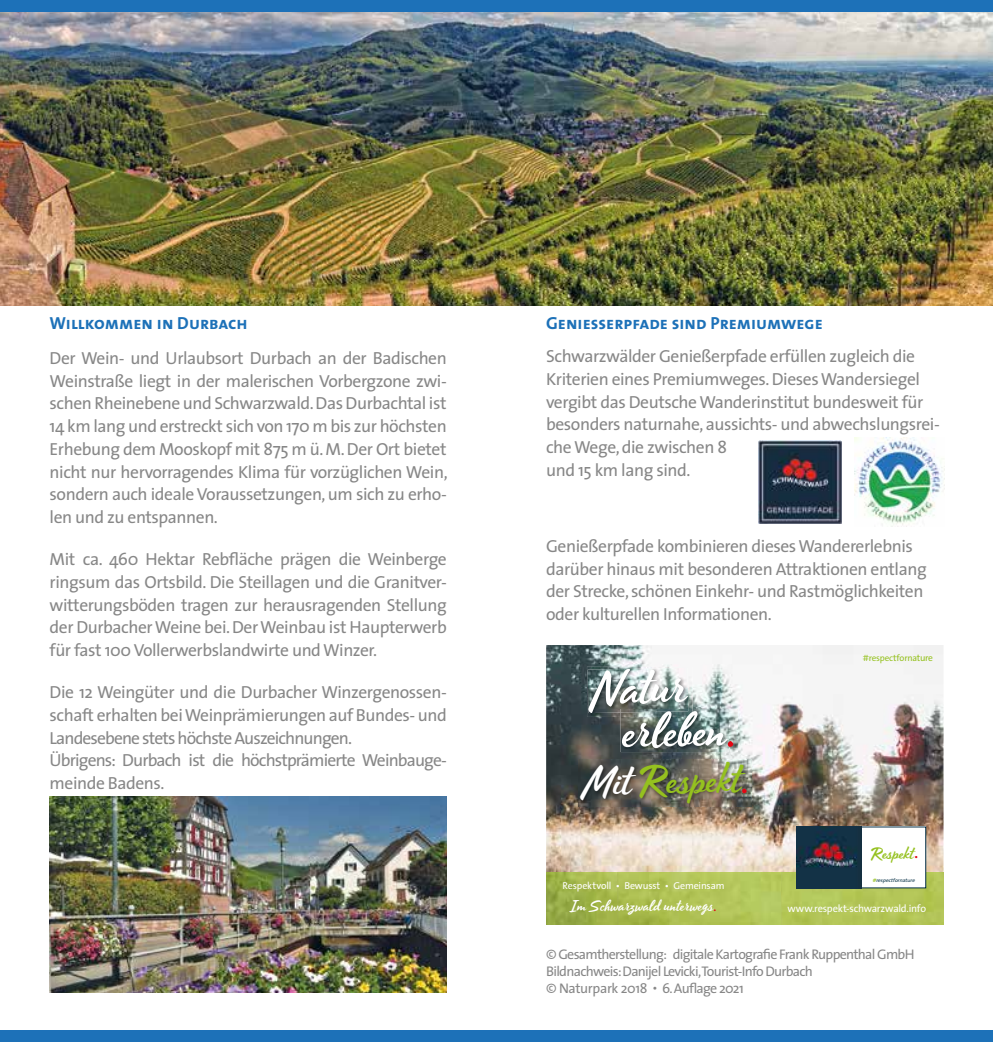
<style>
.page{position:relative;width:993px;height:1042px;background:#fff}
.page>*{position:absolute;margin:0;border:0;box-sizing:border-box;transform-origin:0 0}
.t1{font:53.38px/43.8px "Timeout";color:#fff}
.t2{font:43.75px "Timeout";color:#95c11f}
.t3{font:17.68px "Timeout";color:#95c11f;scale:1.04 1}
.t4{font:17.5px/22.8px "The Sans";letter-spacing:-.025em;color:#878787}
.t5{font:17.5px "The Sans Bold Caps";color:#1d71b8}
.t6{font:16.62px "Timeout";letter-spacing:.01em;color:#fff}
.t7{font:14px/16.8px "The Sans";letter-spacing:-.05em;color:#878787}
.t8{font:13.65px "The Sans 7 Bold Plain";color:#e30613;scale:1.04 1}
.t9{font:10.5px "The Sans";letter-spacing:-.02em;color:#fff}
.t10{font:9.97px "The Sans";letter-spacing:-.015em;color:#fff}
.t11{font:9.1px "The Sans";letter-spacing:-.02em;color:#95c11f}
.t12{font:italic 5.08px "The Sans";color:#002c42;scale:1.04 1}
.s1{color:#e30613}
.s2{color:#fff}
.s3{font-size:9.45px}
.s4{font-family:"The Sans 7 Bold Plain";color:#95c11f}
.s5{font-family:"Fira Sans"}
</style>
<div class="page">
<img style="left:854px;top:437px;width:89px;height:90px">
<img style="left:0;top:12px;width:992px;height:293px">
<img style="left:50px;top:796px;width:396px;height:196px">
<img style="left:758px;top:441px;width:83px;height:83px">
<div style="left:0;top:0;width:992px;height:12px;background:#1d71b8"></div>
<div style="left:0;top:1030px;width:992px;height:12px;background:#1d71b8"></div>
<img style="left:546px;top:645px;width:397px;height:280px">
<img style="left:587px;top:667px;width:105px;height:50px">
<img style="left:587px;top:668px;width:101px;height:45px">
<img style="left:620px;top:709px;width:117px;height:43px">
<img style="left:620px;top:709px;width:72px;height:8px">
<img style="left:620px;top:709px;width:68px;height:3px">
<div style="left:795px;top:827px;width:130px;height:61px;background:#fff"></div>
<img style="left:795px;top:827px;width:65px;height:61px">
<img style="left:578px;top:759px;width:173px;height:48px">
<p class="t5" style="left:50px;top:308px;width:199px">Willkommen in Durbach</p>
<p class="t4" style="left:50px;top:346px;width:399px;text-align:justify">Der Wein- und Urlaubsort Durbach an der Badischen Weinstraße liegt in der malerischen Vorbergzone zwi&shy;schen Rheinebene und Schwarzwald. Das Durbachtal ist 14 km lang und erstreckt sich von 170 m bis zur höchsten Erhebung dem Mooskopf mit 875 m ü. M. Der Ort bietet nicht nur hervorragendes Klima für vorzüglichen Wein, sondern auch ideale Voraussetzungen, um sich zu erho&shy;len und zu entspannen.</p>
<p class="t4" style="left:50px;top:547px;width:398px;text-align:justify">Mit ca. 460 Hektar Rebfläche prägen die Weinberge ringsum das Ortsbild. Die Steillagen und die Granitver&shy;witterungsböden tragen zur herausragenden Stellung der Durbacher Weine bei. Der Weinbau ist Haupterwerb für fast 100 Vollerwerbslandwirte und Winzer.</p>
<p class="t4" style="left:50px;top:680px;width:398px">Die 12 Weingüter und die Durbacher Winzergenossen&shy;schaft erhalten bei Weinprämierungen auf Bundes- und Landesebene stets höchste Auszeichnungen.<br>Übrigens: Durbach ist die höchstprämierte Weinbauge&shy;meinde Badens.</p>
<p class="t5" style="left:546px;top:308px;width:278px">Geniesserpfade sind Premiumwege</p>
<p class="t4" style="left:546px;top:344px;width:395px">Schwarzwälder Genießerpfade erfüllen zugleich die Kriterien eines Premiumweges. Dieses Wandersiegel vergibt das Deutsche Wanderinstitut bundesweit für besonders naturnahe, aussichts- und abwechslungsrei&shy;che Wege, die zwischen 8<br>und 15 km lang sind.</p>
<p class="t4" style="left:546px;top:534px;width:382px">Genießerpfade kombinieren dieses Wandererlebnis darüber hinaus mit besonderen Attraktionen entlang der Strecke, schönen Einkehr- und Rastmöglichkeiten oder kulturellen Informationen.</p>
<h1 class="t1" style="left:621px;top:670px;width:118px;text-indent:-32px;rotate:-1deg">Natur erleben<span class="s1">.</span></h1>
<h2 class="t2" style="left:582px;top:755px;width:170px;rotate:-1deg"><span class="s2">Mit</span> Respekt<span class="s1">.</span></h2>
<p class="t10" style="left:562px;top:879px;width:163px">Respektvoll • Bewusst • Gemeinsam</p>
<p class="t6" style="left:570px;top:896px;width:149px">Im Schwarzwald unterwegs<span class="s1">.</span></p>
<p class="t11" style="left:862px;top:652px;width:72px">#respectforna<span class="s3">ture</span></p>
<p class="t3" style="left:870px;top:842px;width:43px">Respekt</p>
<p class="t12" style="left:872px;top:876px;width:44px"><span class="s4">#</span>respectfornature</p>
<p class="t8" style="left:914px;top:842px;width:5px">.</p>
<p class="t9" style="left:787px;top:902px;width:140px">www.respekt-schwarzwald.info</p>
<p class="t7" style="left:546px;top:946px;width:370px">© Gesamtherstellung: digitale Kartografie Frank Ruppenthal GmbH<br>Bildnachweis: Danijel Levicki,Tourist-Info Durbach<br>© Naturpark 2018 <span class="s5">•</span> 6. Auflage 2021</p>
</div>
